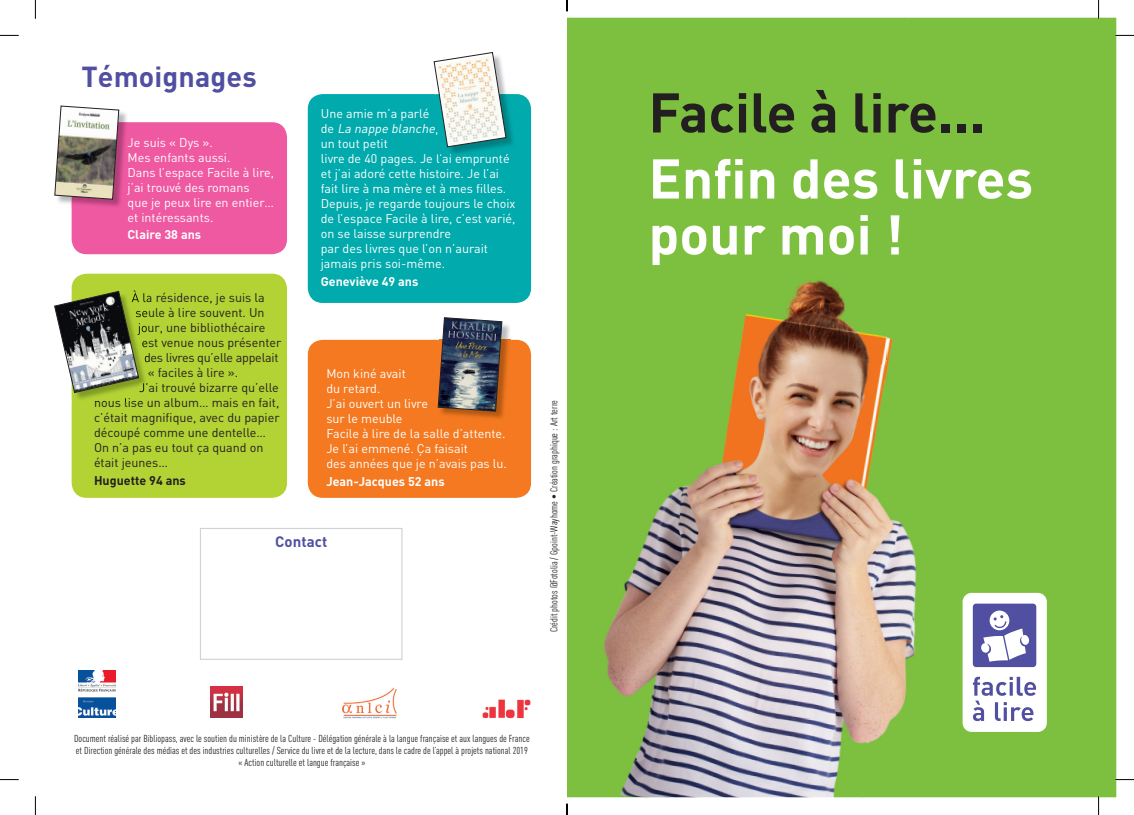
<style>
.page{position:relative;width:1134px;height:815px;background:#fff}
.page>*{position:absolute;margin:0;border:0;box-sizing:border-box;transform-origin:0 0}
.t1{font:700 55px/56px "DIN";color:#fff}
.t2{font:700 55px "DIN";color:#231f20}
.t3{font:700 28.62px "DIN";letter-spacing:.005em;color:#504fa1}
.t4{font:700 15px "DIN";letter-spacing:.005em;color:#504fa1}
.t5{font:12.5px/15px "DIN";color:#fff}
.t6{font:12.5px "DIN";color:#231f20}
.t7{font:700 12.5px "DIN";color:#fff}
.t8{font:12.5px "DIN";letter-spacing:-.02em;color:#231f20}
.t9{font:700 12.5px "DIN";color:#231f20}
.t10{font:10px/12px "DIN Cond";color:#231f20;text-align:center;scale:1.05 1}
.s1{font-style:italic}
</style>
<div class="page">
<div style="left:567px;top:18px;width:311px;height:330px;background:#7dc03f"></div>
<div style="left:878px;top:18px;width:238px;height:481px;background:#7dc03f"></div>
<img style="left:567px;top:348px;width:319px;height:359px">
<img style="left:863px;top:499px;width:253px;height:298px">
<img style="left:567px;top:707px;width:300px;height:90px">
<div style="left:962px;top:593px;width:85px;height:139px;background:#fff;border-radius:9px"></div>
<div style="left:973px;top:604px;width:63px;height:63px;background:#504fa1;border-radius:3px"></div>
<svg style="left:989px;top:610px;width:20px;height:20px"></svg>
<svg style="left:981px;top:615px;width:48px;height:47px"></svg>
<svg style="left:973px;top:677px;width:63px;height:44px"></svg>
<div style="left:308px;top:340px;width:223px;height:158px;background:#f47921;border-radius:15px"></div>
<div style="left:72px;top:274px;width:215px;height:224px;background:#b3d234;border-radius:15px"></div>
<div style="left:308px;top:94px;width:223px;height:209px;background:#00aaad;border-radius:15px"></div>
<div style="left:72px;top:122px;width:215px;height:132px;background:#ef59a1;border-radius:15px"></div>
<img style="left:58px;top:109px;width:69px;height:99px">
<img style="left:72px;top:122px;width:56px;height:86px">
<svg style="left:54px;top:106px;width:65px;height:94px"></svg>
<img style="left:447px;top:94px;width:68px;height:60px">
<img style="left:437px;top:154px;width:71px;height:2px">
<svg style="left:434px;top:52px;width:72px;height:95px"></svg>
<img style="left:482px;top:699px;width:49px;height:20px">
<img style="left:211px;top:687px;width:31px;height:30px">
<img style="left:342px;top:688px;width:55px;height:30px">
<img style="left:79px;top:670px;width:36px;height:47px">
<img style="left:71px;top:395px;width:27px;height:6px">
<img style="left:95px;top:398px;width:46px;height:3px">
<svg style="left:54px;top:291px;width:93px;height:104px"></svg>
<img style="left:441px;top:321px;width:70px;height:97px">
<img style="left:438px;top:317px;width:64px;height:95px">
<div style="left:200px;top:528px;width:202px;height:132px;border:1px solid #d1d2d4"></div>
<svg style="left:0;top:35px;width:19px;height:1px"></svg>
<svg style="left:1115px;top:35px;width:19px;height:1px"></svg>
<svg style="left:0;top:779px;width:19px;height:1px"></svg>
<svg style="left:1115px;top:779px;width:19px;height:1px"></svg>
<svg style="left:35px;top:0;width:1px;height:19px"></svg>
<svg style="left:35px;top:796px;width:1px;height:19px"></svg>
<svg style="left:1098px;top:0;width:1px;height:19px"></svg>
<svg style="left:1098px;top:796px;width:1px;height:19px"></svg>
<svg style="left:566px;top:0;width:2px;height:11px"></svg>
<svg style="left:566px;top:804px;width:2px;height:11px"></svg>
<h2 class="t3" style="left:81px;top:58px;width:177px">Témoignages</h2>
<p class="t5" style="left:128px;top:134px;width:148px">Je suis « Dys ».<br>Mes enfants aussi.<br>Dans l’espace Facile à lire, j’ai trouvé des romans<br>que je peux lire en entier… et intéressants.</p>
<p class="t7" style="left:128px;top:226px;width:75px">Claire 38 ans</p>
<p class="t6" style="left:132px;top:290px;width:135px">À la résidence, je suis la</p>
<p class="t6" style="left:135px;top:305px;width:131px">seule à lire souvent. Un</p>
<p class="t6" style="left:138px;top:320px;width:129px">jour, une bibliothécaire</p>
<p class="t6" style="left:142px;top:335px;width:141px">est venue nous présenter</p>
<p class="t8" style="left:144px;top:350px;width:136px">des livres qu’elle appelait</p>
<p class="t6" style="left:148px;top:365px;width:92px">« faciles à lire ».</p>
<p class="t6" style="left:139px;top:380px;width:141px">J’ai trouvé bizarre qu’elle</p>
<p class="t6" style="left:94px;top:395px;width:187px">nous lise un album… mais en fait,</p>
<p class="t6" style="left:94px;top:410px;width:187px">c’était magnifique, avec du papier</p>
<p class="t6" style="left:94px;top:425px;width:173px">découpé comme une dentelle…</p>
<p class="t6" style="left:94px;top:440px;width:171px">On n’a pas eu tout ça quand on</p>
<p class="t6" style="left:94px;top:455px;width:75px">était jeunes…</p>
<p class="t9" style="left:94px;top:472px;width:93px">Huguette 94 ans</p>
<p class="t5" style="left:321px;top:106px;width:196px">Une amie m’a parlé<br>d e <span class="s1">La nappe blanche</span>,<br>un tout petit<br>livre de 40 pages. Je l’ai emprunté et j’ai adoré cette histoire. Je l’ai fait lire à ma mère et à mes filles.<br>Depuis, je regarde toujours le choix de l’espace Facile à lire, c’est varié, on se laisse surprendre<br>par des livres que l’on n’aurait jamais pris soi-même.</p>
<p class="t7" style="left:321px;top:273px;width:99px">Geneviève 49 ans</p>
<p class="t5" style="left:326px;top:366px;width:182px">Mon kiné avait<br>du retard.<br>J’ai ouvert un livre<br>sur le meuble<br>Facile à lire de la salle d’attente.<br>Je l’ai emmené. Ça faisait<br>des années que je n’avais pas lu.</p>
<p class="t7" style="left:326px;top:473px;width:120px">Jean-Jacques 52 ans</p>
<p class="t4" style="left:275px;top:532px;width:54px">Contact</p>
<p class="t10" style="left:548px;top:632px;width:222px;rotate:-90deg">Crédit photos @Fotolia / Gpoint-Wayhome • Création graphique : Art terre</p>
<p class="t10" style="left:74px;top:733px;width:435px">Document réalisé par Bibliopass, avec le soutien du ministère de la Culture - Délégation générale à la langue française et aux langues de France et Direction générale des médias et des industries culturelles / Service du livre et de la lecture, dans le cadre de l’appel à projets national 2019 « Action culturelle et langue française »</p>
<h1 class="t2" style="left:648px;top:77px;width:338px">Facile à lire...</h1>
<h1 class="t1" style="left:648px;top:148px;width:386px">Enfin des livres pour moi !</h1>
</div>
